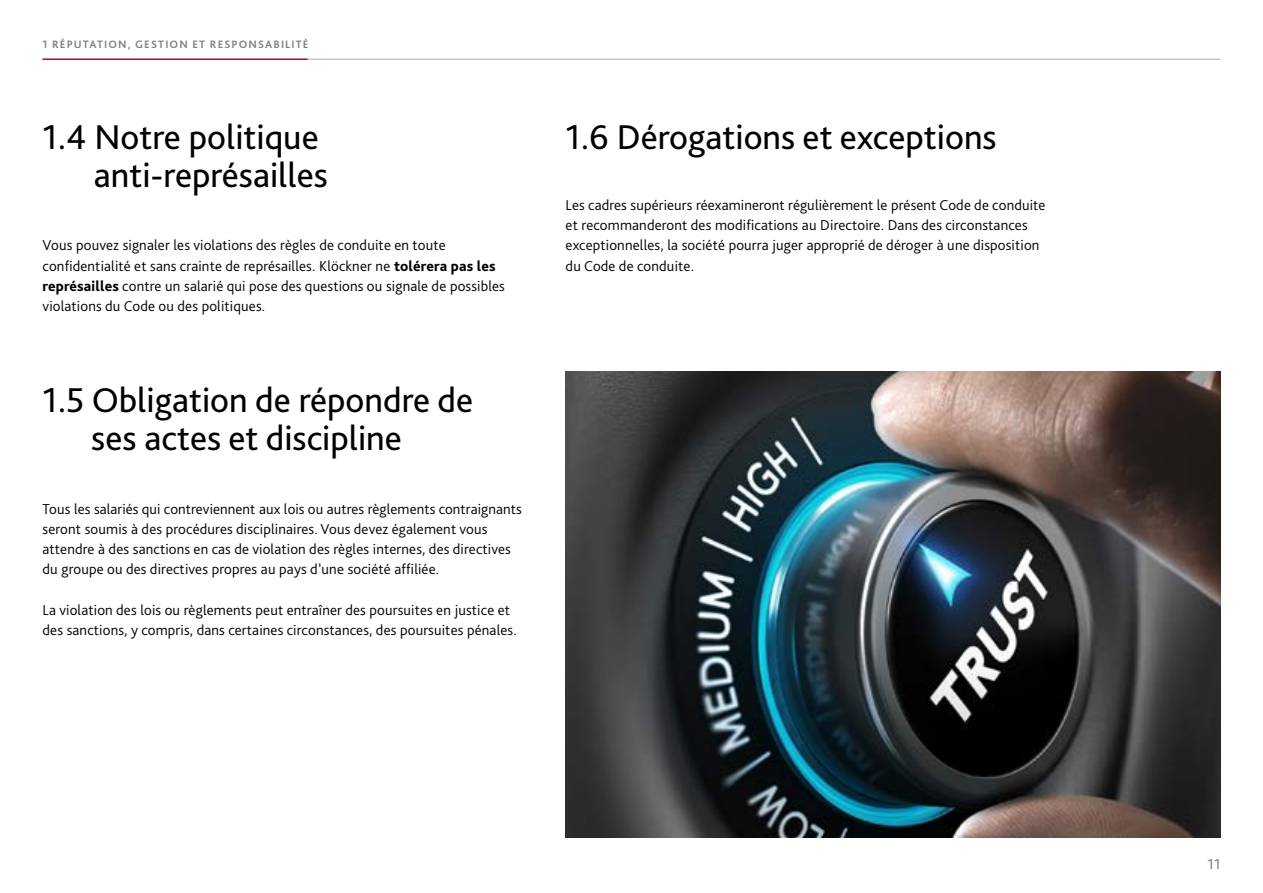
<style>
.page{position:relative;width:1263px;height:893px;background:#fff}
.page>*{position:absolute;margin:0;border:0;box-sizing:border-box;transform-origin:0 0}
.t1{font:36px/37.5px "Kl Bliss";color:#000;text-align:right}
.t2{font:300 15px/20.2px "Kl Bliss";letter-spacing:.01em;color:#000}
.t3{font:15px "Kl Bliss";color:#808080}
.t4{font:700 11.25px "Kl Bliss";letter-spacing:.1em;color:#808080}
.s1{font-weight:800}
</style>
<div class="page">
<img style="left:566px;top:372px;width:654px;height:466px">
<hr style="left:43px;top:59px;width:1177px;height:1px;background:#c5c6c6">
<hr style="left:43px;top:59px;width:264px;height:1px;background:#ca0237">
<p class="t4" style="left:43px;top:37px;width:268px">1 RÉPUTATION, G ESTION ET RESPONSABILITÉ</p>
<h1 class="t1" style="left:43px;top:117px;width:287px">1.4 Notre politique anti-représailles</h1>
<p class="t2" style="left:43px;top:235px;width:464px">Vous pouvez signaler les violations des règles de conduite en toute confidentialité et sans crainte de représailles. Klöckner ne <span class="s1">tolérera pas les représailles</span> contre un salarié qui pose des questions ou signale de possibles violations du Code ou des politiques.</p>
<h1 class="t1" style="left:91px;top:381px;width:383px;text-align:left;text-indent:-49px">1.5 Obligation de répondre de ses actes et discipline</h1>
<p class="t2" style="left:43px;top:498px;width:481px">Tous les salariés qui contreviennent aux lois ou autres règlements contraignants seront soumis à des procédures disciplinaires. Vous devez également vous attendre à des sanctions en cas de violation des règles internes, des directives du groupe ou des directives propres au pays d’une société affiliée.</p>
<p class="t2" style="left:43px;top:599px;width:476px">La violation des lois ou règlements peut entraîner des poursuites en justice et des sanctions, y compris, dans certaines circonstances, des poursuites pénales.</p>
<h1 class="t1" style="left:566px;top:117px;width:433px">1.6 Dérogations et exceptions</h1>
<p class="t2" style="left:566px;top:194px;width:481px">Les cadres supérieurs réexamineront régulièrement le présent Code de conduite et recommanderont des modifications au Directoire. Dans des circonstances exceptionnelles, la société pourra juger approprié de déroger à une disposition du Code de conduite.</p>
<p class="t3" style="left:1207px;top:855px;width:15px">11</p>
</div>
